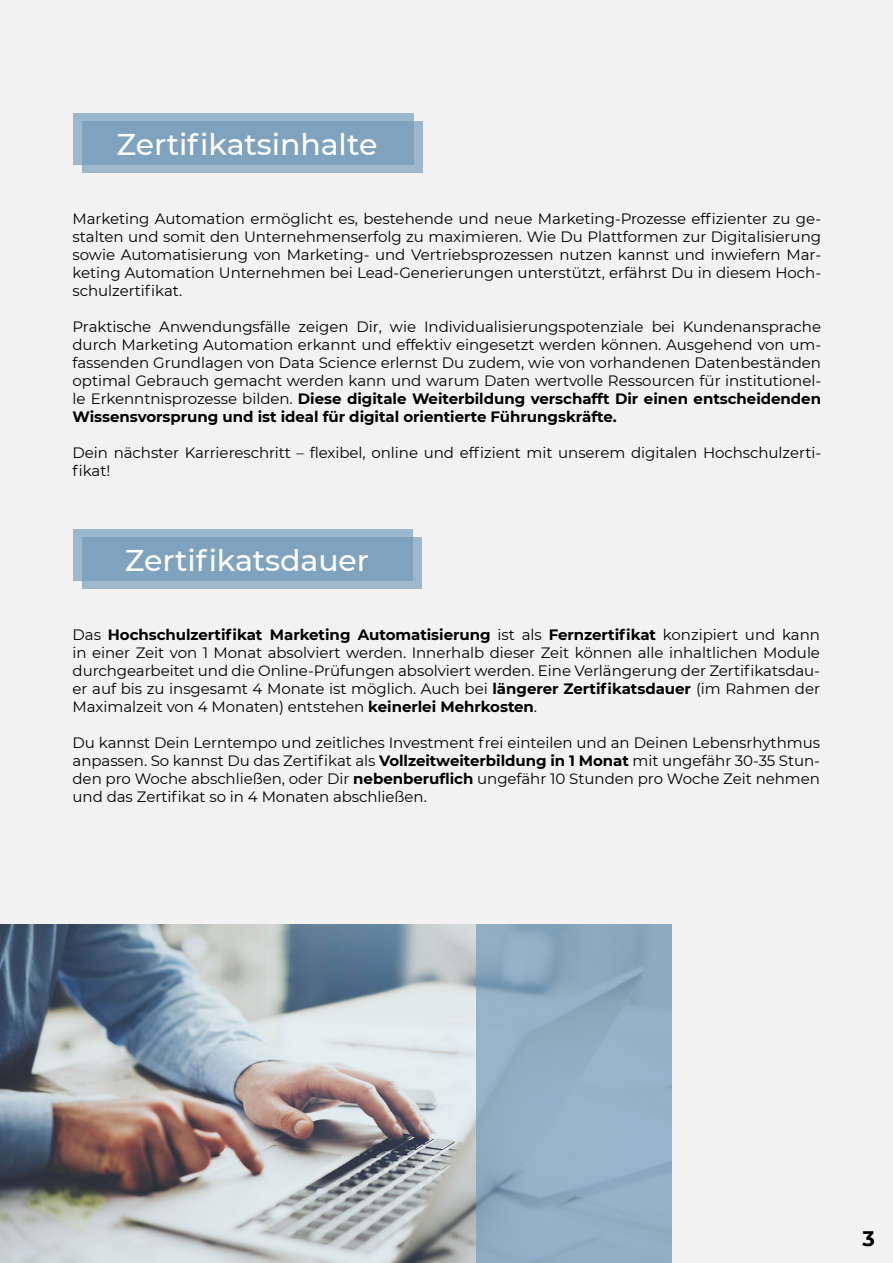
<style>
.page{position:relative;width:893px;height:1263px;background:#f2f2f2}
.page>*{position:absolute;margin:0;border:0;box-sizing:border-box;transform-origin:0 0}
.t1{font:500 30px "Montserrat";letter-spacing:-.005em;color:#fff}
.t2{font:700 21px "Montserrat";color:#000}
.t3{font:15px/18px "Montserrat";letter-spacing:-.005em;color:#000;text-align:justify}
.s1{font-weight:700}
</style>
<div class="page">
<div style="left:73px;top:113px;width:340px;height:52px;background:#9db8cc"></div>
<svg style="left:82px;top:121px;width:340px;height:52px;background:#84a6c1"></svg>
<div style="left:73px;top:529px;width:340px;height:52px;background:#9db8cc"></div>
<svg style="left:82px;top:537px;width:340px;height:52px;background:#84a6c1"></svg>
<img style="left:0;top:924px;width:476px;height:339px">
<svg style="left:476px;top:924px;width:196px;height:339px;background:#8fadc2"></svg>
<h1 class="t1" style="left:117px;top:124px;width:262px">Zertifikatsinhalte</h1>
<p class="t3" style="left:73px;top:209px;width:750px">Marketing Automation ermöglicht es, bestehende und neue Marketing-Prozesse effizienter zu ge&shy;stalten und somit den Unternehmenserfolg zu maximieren. Wie Du Plattformen zur Digitalisierung sowie Automatisierung von Marketing- und Vertriebsprozessen nutzen kannst und inwiefern Mar&shy;keting Automation Unternehmen bei Lead-Generierungen unterstützt, erfährst Du in diesem Hoch&shy;schulzertifikat.</p>
<p class="t3" style="left:73px;top:317px;width:750px">Praktische Anwendungsfälle zeigen Dir, wie Individualisierungspotenziale bei Kundenansprache durch Marketing Automation erkannt und effektiv eingesetzt werden können. Ausgehend von um&shy;fassenden Grundlagen von Data Science erlernst Du zudem, wie von vorhandenen Datenbeständen optimal Gebrauch gemacht werden kann und warum Daten wertvolle Ressourcen für institutionel&shy;le Erkenntnisprozesse bilden. <span class="s1">Diese digitale Weiterbildung verschafft Dir einen entscheidenden Wissensvorsprung und ist ideal für digital orientierte Führungskräfte.</span></p>
<p class="t3" style="left:73px;top:443px;width:750px">Dein nächster Karriereschritt – flexibel, online und effizient mit unserem digitalen Hochschulzerti&shy;fikat!</p>
<h1 class="t1" style="left:125px;top:539px;width:246px">Zertifikatsdauer</h1>
<p class="t3" style="left:73px;top:625px;width:749px">Das <span class="s1">Hochschulzertifikat Marketing Automatisierung</span> ist als <span class="s1">Fernzertifikat</span> konzipiert und kann in einer Zeit von 1 Monat absolviert werden. Innerhalb dieser Zeit können alle inhaltlichen Module durchgearbeitet und die Online-Prüfungen absolviert werden. Eine Verlängerung der Zertifikatsdau&shy;er auf bis zu insgesamt 4 Monate ist möglich. Auch bei <span class="s1">längerer Zertifikatsdauer</span> (im Rahmen der Maximalzeit von 4 Monaten) entstehen <span class="s1">keinerlei Mehrkosten</span>.</p>
<p class="t3" style="left:73px;top:733px;width:749px">Du kannst Dein Lerntempo und zeitliches Investment frei einteilen und an Deinen Lebensrhythmus anpassen. So kannst Du das Zertifikat als <span class="s1">Vollzeitweiterbildung in 1 Monat</span> mit ungefähr 30-35 Stun&shy;den pro Woche abschließen, oder Dir <span class="s1">nebenberuflich</span> ungefähr 10 Stunden pro Woche Zeit nehmen und das Zertifikat so in 4 Monaten abschließen.</p>
<h2 class="t2" style="left:862px;top:1223px;width:14px">3</h2>
</div>
